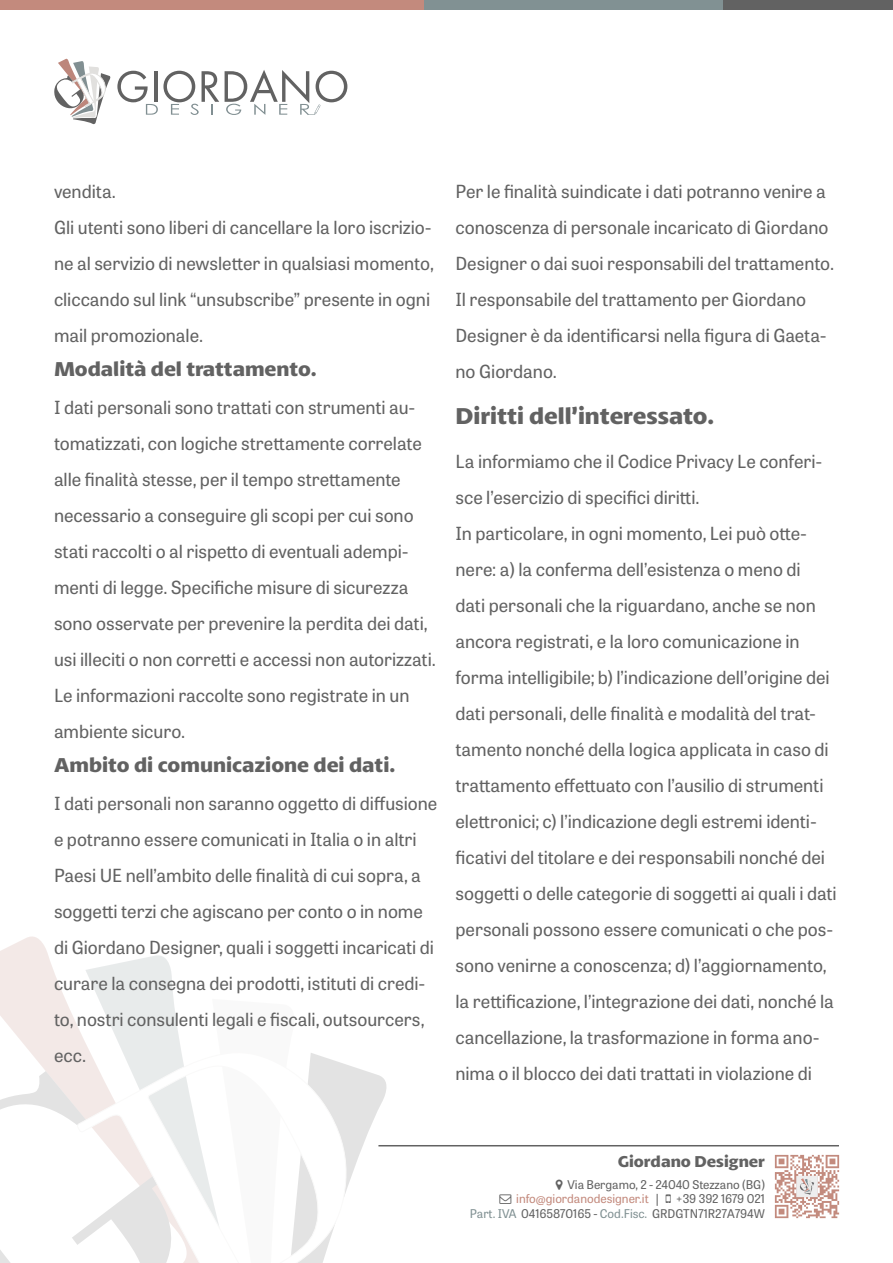
<style>
.page{position:relative;width:893px;height:1263px;background:#fff}
.page>*{position:absolute;margin:0;border:0;box-sizing:border-box;transform-origin:0 0}
.t1{font:700 24px "Petala Pro";color:#626262}
.t2{font:700 21px "Petala Pro";color:#626262}
.t3{font:18px/36px "Tablet Gothic";color:#626262}
.t4{font:700 16.5px "Petala Pro";color:#626262}
.t5{font:12px/14.4px "Tablet Gothic";color:#626262}
.s1{color:#c38a7d}
.s2{color:#819193}
</style>
<div class="page">
<svg style="left:0;top:936px;width:394px;height:327px"></svg>
<svg style="left:76px;top:1050px;width:271px;height:213px"></svg>
<hr style="left:378px;top:1145px;width:461px;height:1px;background:#626262">
<svg style="left:54px;top:58px;width:57px;height:66px"></svg>
<svg style="left:117px;top:71px;width:102px;height:44px"></svg>
<svg style="left:225px;top:70px;width:122px;height:45px"></svg>
<div style="left:701px;top:0;width:192px;height:10px;background:#626262"></div>
<div style="left:417px;top:0;width:306px;height:10px;background:#819193"></div>
<div style="left:0;top:0;width:423px;height:10px;background:#c38a7d"></div>
<img style="left:775px;top:1154px;width:64px;height:64px">
<p class="t3" style="left:54px;top:173px;width:64px">vendita.</p>
<p class="t3" style="left:54px;top:209px;width:381px">Gli utenti sono liberi di cancellare la loro iscrizio&shy;ne al servizio di newsletter in qualsiasi momento, cliccando sul link “unsubscribe” presente in ogni mail promozionale.</p>
<h3 class="t2" style="left:54px;top:357px;width:264px">Modalità del trattamento.</h3>
<p class="t3" style="left:54px;top:389px;width:383px">I dati personali sono trattati con strumenti au&shy;tomatizzati, con logiche strettamente correlate alle finalità stesse, per il tempo strettamente necessario a conseguire gli scopi per cui sono stati raccolti o al rispetto di eventuali adempi&shy;menti di legge. Specifiche misure di sicurezza sono osservate per prevenire la perdita dei dati, usi illeciti o non corretti e accessi non autorizzati.<br>Le informazioni raccolte sono registrate in un ambiente sicuro.</p>
<h3 class="t2" style="left:54px;top:753px;width:343px">Ambito di comunicazione dei dati.</h3>
<p class="t3" style="left:54px;top:785px;width:385px">I dati personali non saranno oggetto di diffusione e potranno essere comunicati in Italia o in altri Paesi UE nell’ambito delle finalità di cui sopra, a soggetti terzi che agiscano per conto o in nome di Giordano Designer, quali i soggetti incaricati di curare la consegna dei prodotti, istituti di credi&shy;to, nostri consulenti legali e fiscali, outsourcers, ecc.</p>
<p class="t3" style="left:455px;top:173px;width:380px">Per le finalità suindicate i dati potranno venire a conoscenza di personale incaricato di Giordano Designer o dai suoi responsabili del trattamento.<br>Il responsabile del trattamento per Giordano Designer è da identificarsi nella figura di Gaeta&shy;no Giordano.</p>
<h2 class="t1" style="left:455px;top:402px;width:260px">Diritti dell’interessato.</h2>
<p class="t3" style="left:455px;top:443px;width:368px">La informiamo che il Codice Privacy Le conferi&shy;sce l’esercizio di specifici diritti.</p>
<p class="t3" style="left:455px;top:515px;width:383px">In particolare, in ogni momento, Lei può otte&shy;nere: a) la conferma dell’esistenza o meno di<br>dati personali che la riguardano, anche se non ancora registrati, e la loro comunicazione in forma intelligibile; b) l’indicazione dell’origine dei dati personali, delle finalità e modalità del trat&shy;tamento nonché della logica applicata in caso di trattamento effettuato con l’ausilio di strumenti elettronici; c) l’indicazione degli estremi identi&shy;ficativi del titolare e dei responsabili nonché dei soggetti o delle categorie di soggetti ai quali i dati personali possono essere comunicati o che pos&shy;sono venirne a conoscenza; d) l’aggiornamento, la rettificazione, l’integrazione dei dati, nonché la cancellazione, la trasformazione in forma ano&shy;nima o il blocco dei dati trattati in violazione di</p>
<p class="t4" style="left:618px;top:1152px;width:149px">Giordano Designer</p>
<p class="t5" style="left:516px;top:1177px;width:250px;text-indent:51px">Via Bergamo, 2 - 24040 Stezzano (BG) <span class="s1">info@giordanodesigner.it</span> |</p>
<p class="t5" style="left:470px;top:1191px;width:297px;text-align:right">+39 392 1679 021<br><span class="s2">Part. IVA</span> 04165870165 - <span class="s2">Cod.Fisc.</span> GRDGTN71R27A794W</p>
</div>
